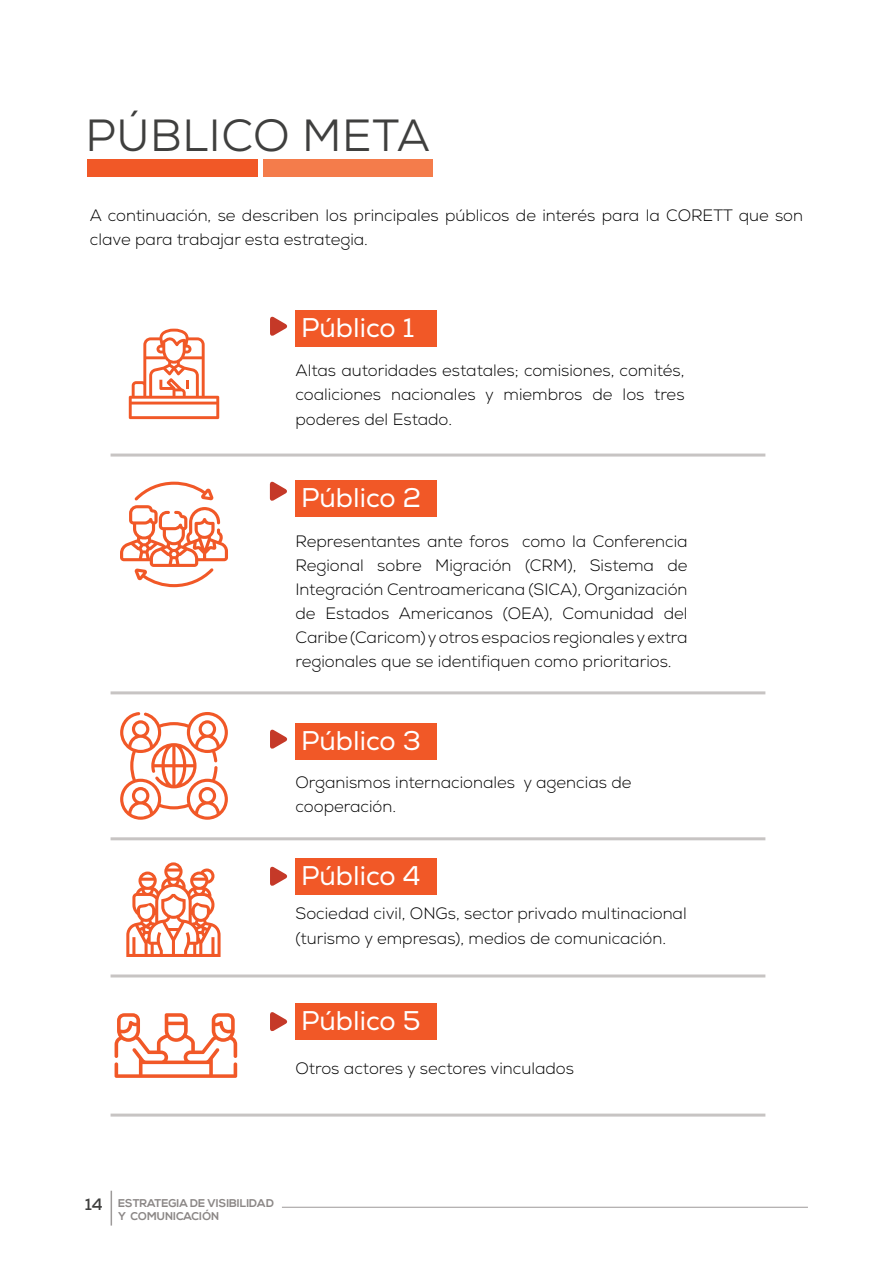
<style>
.page{position:relative;width:893px;height:1263px;background:#fff}
.page>*{position:absolute;margin:0;border:0;box-sizing:border-box;transform-origin:0 0}
.Tit_Secciones{font:45px "Nexa";letter-spacing:.015em;color:#3f3f3e}
.Fotda{font:27px "Nexa";color:#fff}
.Texto_cuerpo_coalici{font:300 16.5px/24px "Nexa";color:#000;text-align:justify}
.t1{font:700 11.25px/13.5px "Nexa";color:#8b8786}
.s1{font-size:16.5px;color:#3f3f3e}
</style>
<div class="page">
<hr style="left:111px;top:1191px;width:1px;height:34px;background:#9d9a99">
<hr style="left:282px;top:1207px;width:526px;height:1px;background:#9d9a99">
<div style="left:87px;top:160px;width:170px;height:17px;background:#f15827"></div>
<div style="left:263px;top:160px;width:170px;height:17px;background:#f47c4b"></div>
<hr style="left:111px;top:453px;width:654px;height:3px;background:#c7c4c3">
<hr style="left:111px;top:691px;width:654px;height:3px;background:#c7c4c3">
<hr style="left:111px;top:837px;width:654px;height:3px;background:#c7c4c3">
<hr style="left:111px;top:1113px;width:654px;height:3px;background:#c7c4c3">
<hr style="left:111px;top:974px;width:654px;height:3px;background:#c7c4c3">
<div style="left:296px;top:480px;width:141px;height:36px;background:#f15827"></div>
<div style="left:296px;top:724px;width:141px;height:36px;background:#f15827"></div>
<div style="left:296px;top:858px;width:141px;height:36px;background:#f15827"></div>
<div style="left:296px;top:1004px;width:141px;height:36px;background:#f15827"></div>
<div style="left:296px;top:311px;width:141px;height:36px;background:#f15827"></div>
<svg style="left:270px;top:316px;width:18px;height:20px"></svg>
<svg style="left:269px;top:481px;width:18px;height:20px"></svg>
<svg style="left:270px;top:729px;width:18px;height:20px"></svg>
<svg style="left:270px;top:866px;width:18px;height:20px"></svg>
<svg style="left:270px;top:1012px;width:18px;height:20px"></svg>
<svg style="left:129px;top:329px;width:90px;height:90px"></svg>
<svg style="left:120px;top:482px;width:108px;height:105px"></svg>
<svg style="left:120px;top:712px;width:108px;height:108px"></svg>
<svg style="left:126px;top:862px;width:95px;height:95px"></svg>
<svg style="left:115px;top:1013px;width:122px;height:65px"></svg>
<p class="Tit_Secciones" style="left:85px;top:106px;width:346px">PÚBLICO META</p>
<p class="Texto_cuerpo_coalici" style="left:90px;top:203px;width:715px">A continuación, se describen los principales públicos de interés para la CORETT que son clave para trabajar esta estrategia.</p>
<p class="Fotda" style="left:301px;top:312px;width:115px">Público 1</p>
<p class="Texto_cuerpo_coalici" style="left:296px;top:359px;width:391px">Altas autoridades estatales; comisiones, comités, coaliciones nacionales y miembros de los tres poderes del Estado.</p>
<p class="Fotda" style="left:301px;top:482px;width:121px">Público 2</p>
<p class="Texto_cuerpo_coalici" style="left:296px;top:529px;width:394px">Representantes ante foros como la Conferencia Regional sobre Migración (CRM), Sistema de Integración Centroamericana (SICA), Organización de Estados Americanos (OEA), Comunidad del Caribe (Caricom) y otros espacios regionales y extra regionales que se identifiquen como prioritarios.</p>
<p class="Fotda" style="left:301px;top:725px;width:121px">Público 3</p>
<p class="Texto_cuerpo_coalici" style="left:296px;top:771px;width:337px">Organismos internacionales y agencias de</p>
<p class="Texto_cuerpo_coalici" style="left:296px;top:795px;width:102px">cooperación.</p>
<p class="Fotda" style="left:301px;top:859px;width:121px">Público 4</p>
<p class="Texto_cuerpo_coalici" style="left:296px;top:902px;width:393px">Sociedad civil, ONGs, sector privado multinacional</p>
<p class="Texto_cuerpo_coalici" style="left:296px;top:926px;width:372px">(turismo y empresas), medios de comunicación.</p>
<p class="Fotda" style="left:301px;top:1005px;width:121px">Público 5</p>
<p class="Texto_cuerpo_coalici" style="left:296px;top:1056px;width:280px">Otros actores y sectores vinculados</p>
<p class="t1" style="left:118px;top:1196px;width:157px;text-indent:-33px"><span class="s1">14</span> ESTRATEGIA DE VISIBILIDAD<br>Y COMUNICACIÓN</p>
</div>
